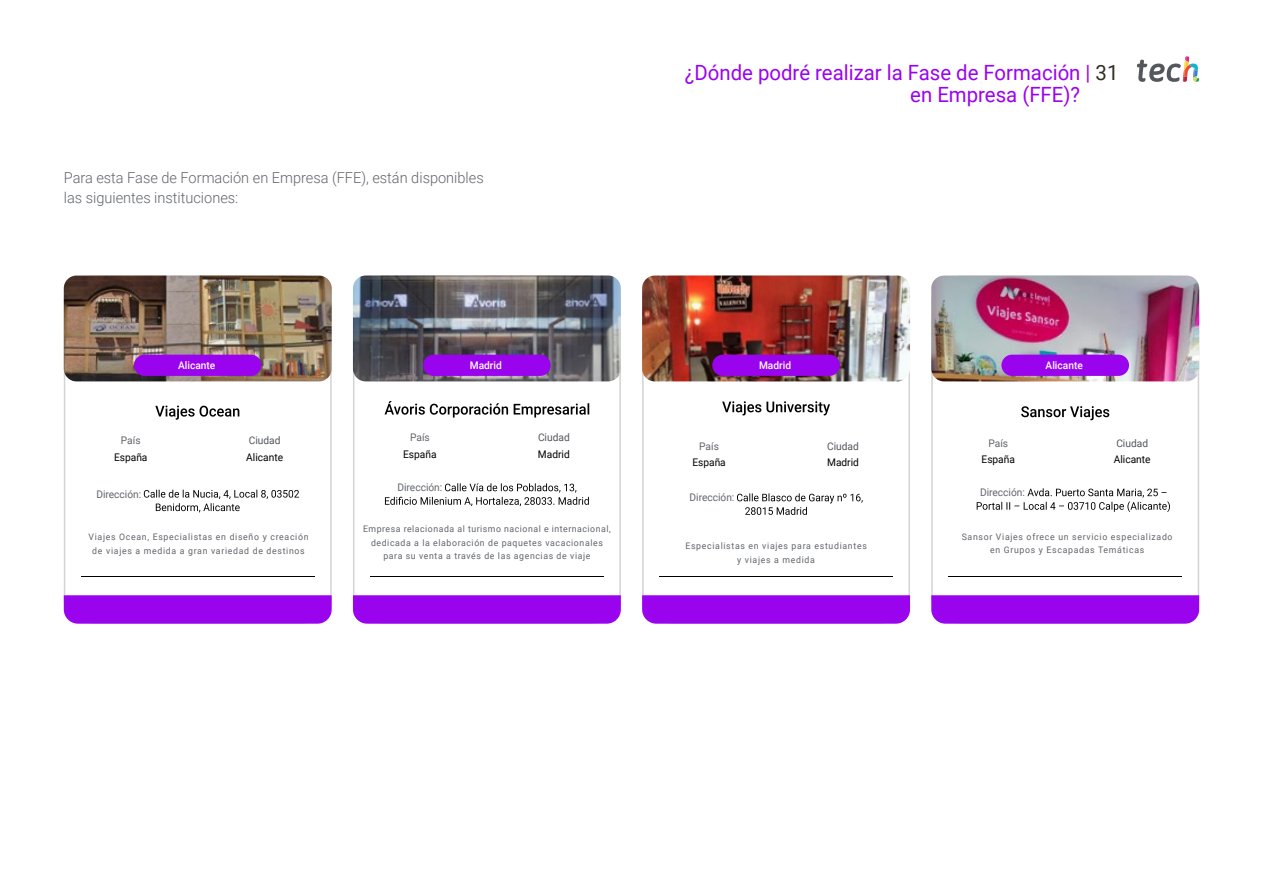
<style>
.page{position:relative;width:1263px;height:893px;background:#fff}
.page>*{position:absolute;margin:0;border:0;box-sizing:border-box;transform-origin:0 0}
.t1{font:21px/22.5px "Roboto";color:#9a03ee}
.t2{font:300 15px/19.5px "Roboto";color:#61646a}
.t3{font:10.5px "Roboto";color:#61646a}
.t4{font:10.5px "Roboto";color:#000}
.t5{font:500 10.5px "Roboto";color:#fff}
.t6{font:10.5px "Roboto";color:#52555b}
.t7{font:9px/13.5px "Roboto";letter-spacing:.08em;color:#61646a;text-align:center}
.s1{color:#312e20}
</style>
<div class="page">
<svg style="left:352px;top:275px;width:269px;height:334px"></svg>
<img style="left:353px;top:276px;width:268px;height:105px">
<div style="left:423px;top:355px;width:128px;height:21px;background:#9a03ee;border-radius:11px"></div>
<svg style="left:353px;top:595px;width:268px;height:29px;background:#9c0aee"></svg>
<svg style="left:385px;top:401px;width:204px;height:17px"></svg>
<svg style="left:385px;top:483px;width:204px;height:23px"></svg>
<hr style="left:370px;top:576px;width:234px;height:1px;background:#000">
<svg style="left:642px;top:275px;width:269px;height:325px"></svg>
<img style="left:642px;top:276px;width:268px;height:105px">
<div style="left:712px;top:355px;width:128px;height:21px;background:#9a03ee;border-radius:11px"></div>
<svg style="left:642px;top:595px;width:268px;height:29px;background:#9c0aee"></svg>
<svg style="left:722px;top:401px;width:108px;height:14px"></svg>
<svg style="left:737px;top:493px;width:126px;height:22px"></svg>
<hr style="left:659px;top:576px;width:234px;height:1px;background:#000">
<svg style="left:63px;top:275px;width:269px;height:337px"></svg>
<img style="left:64px;top:276px;width:268px;height:105px">
<div style="left:134px;top:355px;width:127px;height:21px;background:#9a03ee;border-radius:11px"></div>
<svg style="left:64px;top:595px;width:268px;height:29px;background:#9c0aee"></svg>
<svg style="left:155px;top:406px;width:84px;height:14px"></svg>
<svg style="left:144px;top:490px;width:155px;height:22px"></svg>
<hr style="left:81px;top:576px;width:234px;height:1px;background:#000">
<svg style="left:931px;top:275px;width:269px;height:337px"></svg>
<img style="left:931px;top:276px;width:268px;height:105px">
<div style="left:1001px;top:355px;width:128px;height:21px;background:#9a03ee;border-radius:11px"></div>
<svg style="left:931px;top:595px;width:268px;height:29px;background:#9c0aee"></svg>
<svg style="left:1021px;top:406px;width:88px;height:14px"></svg>
<svg style="left:977px;top:488px;width:193px;height:24px"></svg>
<hr style="left:948px;top:576px;width:234px;height:1px;background:#000">
<svg style="left:1137px;top:56px;width:62px;height:26px"></svg>
<h1 class="t1" style="left:910px;top:60px;width:210px;text-indent:-225px">¿Dónde podré realizar la Fase de Formación | <span class="s1">31 </span>en Empresa (FFE)?</h1>
<h2 class="t2" style="left:64px;top:167px;width:421px">Para esta Fase de Formación en Empresa (FFE), están disponibles las siguientes instituciones:</h2>
<p class="t5" style="left:178px;top:358px;width:39px">Alicante</p>
<p class="t5" style="left:470px;top:358px;width:34px">Madrid</p>
<p class="t5" style="left:759px;top:358px;width:34px">Madrid</p>
<p class="t5" style="left:1045px;top:358px;width:39px">Alicante</p>
<p class="t3" style="left:121px;top:433px;width:21px">País</p>
<p class="t4" style="left:114px;top:450px;width:35px">España</p>
<p class="t6" style="left:249px;top:433px;width:33px">Ciudad</p>
<p class="t4" style="left:246px;top:450px;width:38px">Alicante</p>
<p class="t3" style="left:410px;top:430px;width:21px">País</p>
<p class="t4" style="left:403px;top:447px;width:35px">España</p>
<p class="t6" style="left:538px;top:430px;width:33px">Ciudad</p>
<p class="t4" style="left:538px;top:447px;width:33px">Madrid</p>
<p class="t3" style="left:699px;top:439px;width:21px">País</p>
<p class="t4" style="left:692px;top:455px;width:35px">España</p>
<p class="t6" style="left:827px;top:439px;width:33px">Ciudad</p>
<p class="t4" style="left:827px;top:455px;width:33px">Madrid</p>
<p class="t3" style="left:988px;top:436px;width:21px">País</p>
<p class="t4" style="left:981px;top:452px;width:35px">España</p>
<p class="t6" style="left:1116px;top:436px;width:33px">Ciudad</p>
<p class="t4" style="left:1114px;top:452px;width:38px">Alicante</p>
<p class="t3" style="left:96px;top:486px;width:46px">Dirección:</p>
<p class="t7" style="left:89px;top:530px;width:222px">Viajes Ocean, Especialistas en diseño y creación de viajes a medida a gran variedad de destinos</p>
<p class="t3" style="left:397px;top:480px;width:46px">Dirección:</p>
<p class="t7" style="left:363px;top:522px;width:249px">Empresa relacionada al turismo nacional e internacional, dedicada a la elaboración de paquetes vacacionales para su venta a través de las agencias de viaje</p>
<p class="t3" style="left:689px;top:490px;width:46px">Dirección:</p>
<p class="t7" style="left:685px;top:539px;width:183px">Especialistas en viajes para estudiantes y viajes a medida</p>
<p class="t3" style="left:980px;top:485px;width:46px">Dirección:</p>
<p class="t7" style="left:962px;top:529px;width:212px">Sansor Viajes ofrece un servicio especializado en Grupos y Escapadas Temáticas</p>
</div>
